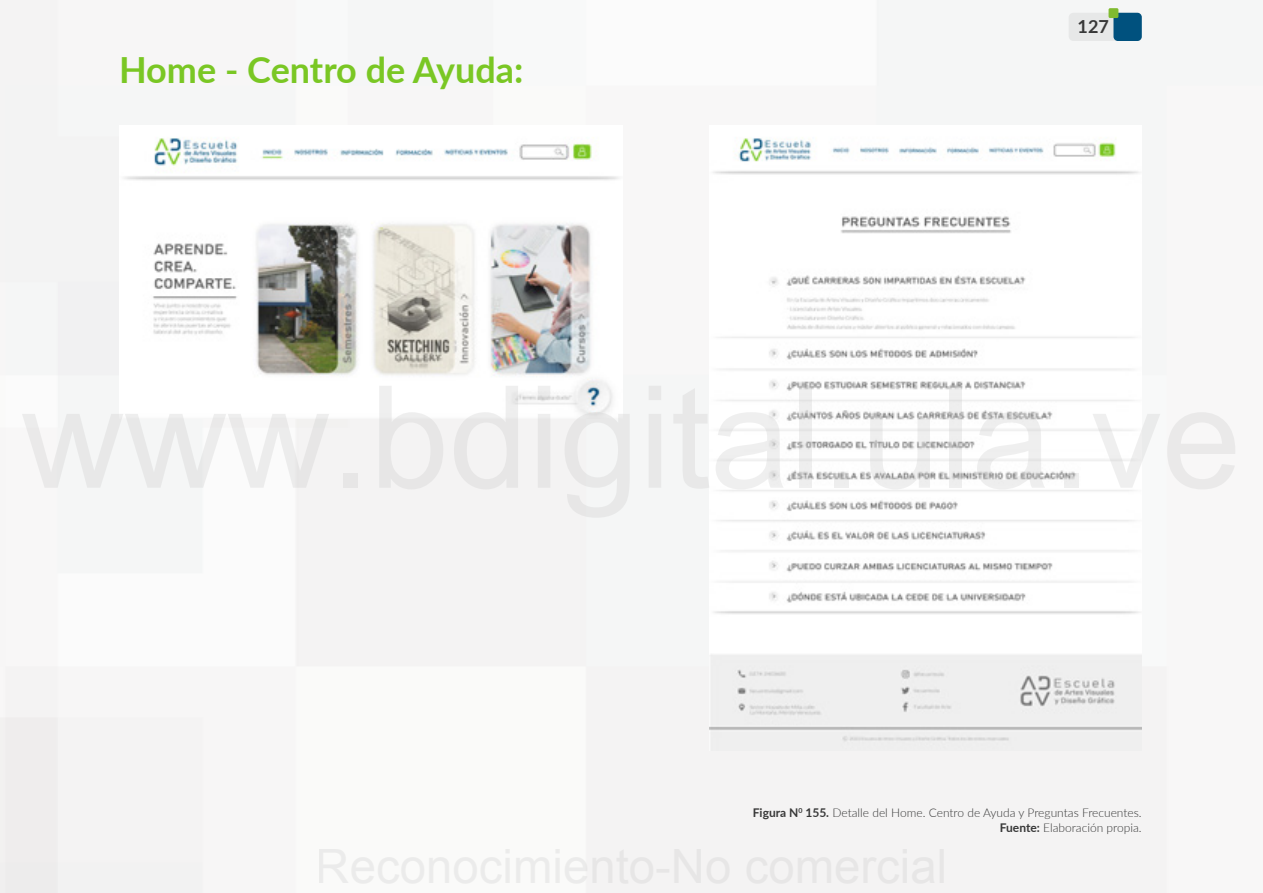
<style>
.page{position:relative;width:1263px;height:893px;background:#fff}
.page>*{position:absolute;margin:0;border:0;box-sizing:border-box;transform-origin:0 0}
.t1{font:700 36px "Lato";color:#7ac724}
.t2{font:700 18px "Lato";color:#383838}
.t3{font:300 12px/14.4px "Lato";color:#383838;text-align:right}
.s1{font-weight:700}
</style>
<div class="page">
<div style="left:1069px;top:13px;width:73px;height:28px;background:#e7e8e8;border-radius:5px"></div>
<div style="left:1113px;top:13px;width:29px;height:28px;background:#00517e;border-radius:4px"></div>
<div style="left:1108px;top:8px;width:10px;height:10px;background:#80bb30;border-radius:2px"></div>
<img style="left:119px;top:137px;width:503px;height:282px">
<img style="left:710px;top:137px;width:432px;height:613px">
<h1 class="t1" style="left:119px;top:43px;width:406px">Home - Centro de Ayuda:</h1>
<h2 class="t2" style="left:1077px;top:13px;width:33px">127</h2>
<p class="t3" style="left:753px;top:805px;width:390px"><span class="s1">Figura N</span><sup>0</sup> <span class="s1">155.</span> Detalle del Home. Centro de Ayuda y Preguntas Frecuentes.<br><span class="s1">Fuente:</span> Elaboración propia.</p>
</div>
